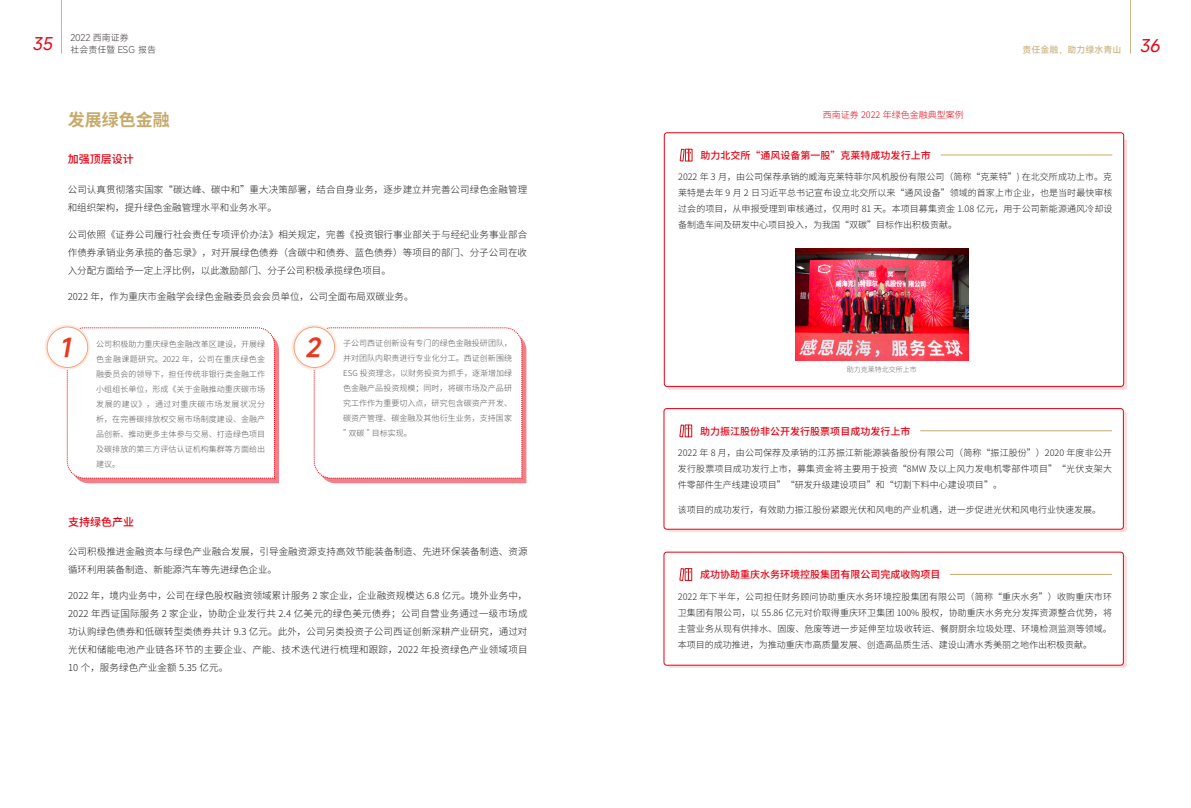
<style>
.page{position:relative;width:1191px;height:808px;background:#fff}
.page>*{position:absolute;margin:0;border:0;box-sizing:border-box;transform-origin:0 0}
.t1{font:italic 600 25px "Mi Sans";color:#e83820}
.t2{font:700 17px "Source Han Sans CN";color:#c7aa6a}
.t3{font:500 11px "Source Han Sans CN";color:#e60012}
.t4{font:500 10px "Source Han Sans CN";color:#e60012}
.t5{font:300 9.5px/18px "Source Han Sans CN";letter-spacing:.01em;color:#1f1e1d}
.t6{font:300 9px/16px "Source Han Sans CN";color:#1f1e1d;text-align:justify}
.t7{font:300 9px/12px "Mi Sans";color:#3e3a39}
.t8{font:300 9px "Source Han Sans CN";color:#e60012}
.t9{font:500 9px "Mi Sans";color:#ccb786}
.t10{font:300 8px/15px "Source Han Sans CN";letter-spacing:.005em;color:#595757;text-align:justify}
.t11{font:300 7px "Source Han Sans CN";color:#686767}
.s1{font-weight:400;font-style:italic;font-size:17px;color:#e60012}
</style>
<div class="page">
<hr style="left:1130px;top:0;width:1px;height:54px;background:#ccb786">
<hr style="left:61px;top:0;width:1px;height:54px;background:#ccb786">
<svg style="left:67px;top:327px;width:212px;height:156px"></svg>
<svg style="left:314px;top:327px;width:212px;height:156px"></svg>
<svg style="left:45px;top:325px;width:45px;height:45px"></svg>
<div style="left:47px;top:327px;width:41px;height:40px;background:#fff;border-radius:50%"></div>
<div style="left:47px;top:326px;width:41px;height:42px;border:1px solid #f3a17d;border-radius:50%"></div>
<svg style="left:292px;top:325px;width:45px;height:45px"></svg>
<div style="left:294px;top:327px;width:41px;height:40px;background:#fff;border-radius:50%"></div>
<div style="left:293px;top:326px;width:42px;height:42px;border:1px solid #f3a17d;border-radius:50%"></div>
<svg style="left:667px;top:411px;width:459px;height:121px"></svg>
<svg style="left:667px;top:555px;width:459px;height:113px;background:#f5a8ae"></svg>
<div style="left:664px;top:132px;width:460px;height:255px;border:1px solid #e60012;border-radius:3px"></div>
<div style="left:664px;top:409px;width:459px;height:120px;background:#fff;border-radius:3px"></div>
<div style="left:663px;top:408px;width:460px;height:122px;border:1px solid #e60012;border-radius:3px"></div>
<div style="left:664px;top:552px;width:459px;height:113px;background:#fff;border-radius:3px"></div>
<div style="left:663px;top:552px;width:460px;height:113px;border:1px solid #e60012;border-radius:3px"></div>
<div style="left:688px;top:149px;width:4px;height:12px;border:1px solid #d0121b"></div>
<svg style="left:679px;top:148px;width:12px;height:14px"></svg>
<div style="left:688px;top:425px;width:4px;height:12px;border:1px solid #d0121b"></div>
<svg style="left:679px;top:424px;width:12px;height:14px"></svg>
<div style="left:688px;top:568px;width:4px;height:13px;border:1px solid #d0121b"></div>
<svg style="left:679px;top:568px;width:12px;height:13px"></svg>
<hr style="left:940px;top:155px;width:172px;height:1px;background:#c7aa6a">
<hr style="left:920px;top:430px;width:192px;height:1px;background:#c7aa6a">
<hr style="left:950px;top:574px;width:162px;height:1px;background:#c7aa6a">
<img style="left:795px;top:248px;width:173px;height:112px">
<p class="t7" style="left:32px;top:31px;width:125px;text-indent:38px">2022 西南证券<br><sup>35</sup> 社会责任暨 ESG 报告</p>
<h2 class="t2" style="left:68px;top:110px;width:104px">发展绿色金融</h2>
<p class="t3" style="left:68px;top:153px;width:67px">加强顶层设计</p>
<p class="t5" style="left:68px;top:181px;width:461px">公司认真贯彻落实国家“碳达峰、碳中和”重大决策部署，结合自身业务，逐步建立并完善公司绿色金融管理和组织架构，提升绿色金融管理水平和业务水平。</p>
<p class="t5" style="left:68px;top:226px;width:461px;text-align:justify">公司依照《证券公司履行社会责任专项评价办法》相关规定，完善《投资银行事业部关于与经纪业务事业部合作债券承销业务承揽的备忘录》，对开展绿色债券（含碳中和债券、蓝色债券）等项目的部门、分子公司在收入分配方面给予一定上浮比例，以此激励部门、分子公司积极承揽绿色项目。</p>
<p class="t5" style="left:68px;top:288px;width:347px">2022 年，作为重庆市金融学会绿色金融委员会会员单位，公司全面布局双碳业务。</p>
<p class="t10" style="left:96px;top:337px;width:170px">公司积极助力重庆绿色金融改革区建设，开展绿色金融课题研究。2022 年，公司在重庆绿色金融委员会的领导下，担任传统非银行类金融工作小组组长单位，形成《关于金融推动重庆碳市场发展的建议》，通过对重庆碳市场发展状况分析，在完善碳排放权交易市场制度建设、金融产品创新、推动更多主体参与交易、打造绿色项目及碳排放的第三方评估认证机构集群等方面给出建议。</p>
<p class="t10" style="left:343px;top:336px;width:170px">子公司西证创新设有专门的绿色金融投研团队，并对团队内职责进行专业化分工。西证创新围绕ESG 投资理念，以财务投资为抓手，逐渐增加绿色金融产品投资规模；同时，将碳市场及产品研究工作作为重要切入点，研究包含碳资产开发、碳资产管理、碳金融及其他衍生业务，支持国家" 双碳 " 目标实现。</p>
<h1 class="t1" style="left:60px;top:330px;width:19px">1</h1>
<h1 class="t1" style="left:305px;top:330px;width:22px">2</h1>
<p class="t3" style="left:68px;top:515px;width:67px">支持绿色产业</p>
<p class="t5" style="left:68px;top:542px;width:461px">公司积极推进金融资本与绿色产业融合发展，引导金融资源支持高效节能装备制造、先进环保装备制造、资源循环利用装备制造、新能源汽车等先进绿色企业。</p>
<p class="t5" style="left:68px;top:587px;width:461px;text-align:justify">2022 年，境内业务中，公司在绿色股权融资领域累计服务 2 家企业，企业融资规模达 6.8 亿元。境外业务中，2022 年西证国际服务 2 家企业，协助企业发行共 2.4 亿美元的绿色美元债券；公司自营业务通过一级市场成功认购绿色债券和低碳转型类债券共计 9.3 亿元。此外，公司另类投资子公司西证创新深耕产业研究，通过对光伏和储能电池产业链各环节的主要企业、产能、技术迭代进行梳理和跟踪，2022 年投资绿色产业领域项目10 个，服务绿色产业金额 5.35 亿元。</p>
<p class="t8" style="left:823px;top:110px;width:142px">西南证券 2022 年绿色金融典型案例</p>
<p class="t4" style="left:700px;top:150px;width:231px">助力北交所“通风设备第一股”克莱特成功发行上市</p>
<p class="t9" style="left:1022px;top:43px;width:143px">责任金融，助力绿水青山 <span class="s1">36</span></p>
<p class="t6" style="left:678px;top:169px;width:436px">2022 年 3 月，由公司保荐承销的威海克莱特菲尔风机股份有限公司（简称“克莱特”) 在北交所成功上市。克莱特是去年 9 月 2 日习近平总书记宣布设立北交所以来“通风设备”领域的首家上市企业，也是当时最快审核过会的项目，从申报受理到审核通过，仅用时 81 天。本项目募集资金 1.08 亿元，用于公司新能源通风冷却设备制造车间及研发中心项目投入，为我国“双碳”目标作出积极贡献。</p>
<p class="t11" style="left:846px;top:366px;width:71px">助力克莱特北交所上市</p>
<p class="t4" style="left:700px;top:425px;width:211px">助力振江股份非公开发行股票项目成功发行上市</p>
<p class="t6" style="left:678px;top:445px;width:436px">2022 年 8 月，由公司保荐及承销的江苏振江新能源装备股份有限公司（简称“振江股份”）2020 年度非公开发行股票项目成功发行上市，募集资金将主要用于投资“8MW 及以上风力发电机零部件项目”“光伏支架大件零部件生产线建设项目”“研发升级建设项目”和“切割下料中心建设项目”。</p>
<p class="t6" style="left:678px;top:501px;width:424px">该项目的成功发行，有效助力振江股份紧跟光伏和风电的产业机遇，进一步促进光伏和风电行业快速发展。</p>
<p class="t4" style="left:700px;top:569px;width:241px">成功协助重庆水务环境控股集团有限公司完成收购项目</p>
<p class="t6" style="left:678px;top:588px;width:436px">2022 年下半年，公司担任财务顾问协助重庆水务环境控股集团有限公司（简称“重庆水务”）收购重庆市环卫集团有限公司，以 55.86 亿元对价取得重庆环卫集团 100% 股权，协助重庆水务充分发挥资源整合优势，将主营业务从现有供排水、固废、危废等进一步延伸至垃圾收转运、餐厨厨余垃圾处理、环境检测监测等领域。本项目的成功推进，为推动重庆市高质量发展、创造高品质生活、建设山清水秀美丽之地作出积极贡献。</p>
</div>
